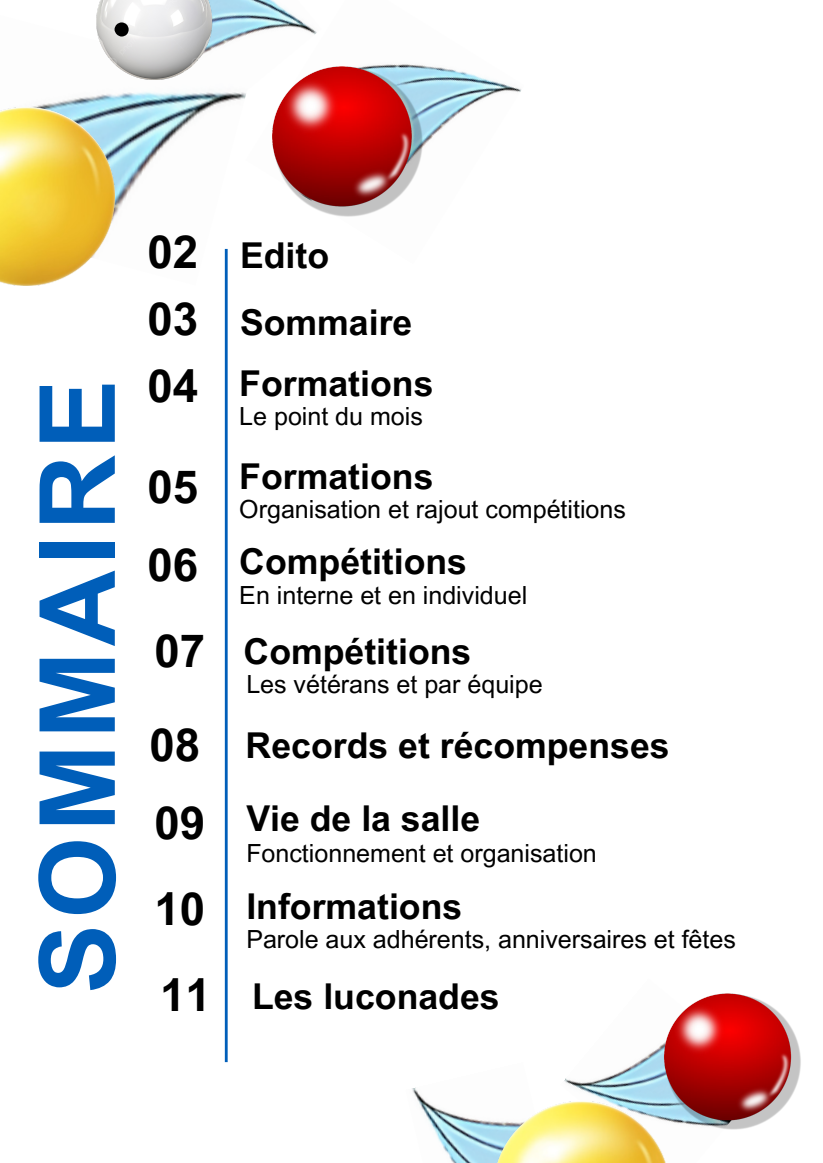
<style>
.page{position:relative;width:823px;height:1163px;background:#fff}
.page>*{position:absolute;margin:0;border:0;box-sizing:border-box;transform-origin:0 0}
.t1{font:700 105px "Arial MT Pro";letter-spacing:.05em;color:#005eb9}
.t2{font:700 45.62px "Arial MT Pro";color:#000}
.t3{font:700 35.62px "Arial MT Pro";color:#000}
.t4{font:25px "Arial MT Pro";color:#000}
</style>
<div class="page">
<img style="left:14px;top:0;width:231px;height:285px">
<img style="left:245px;top:0;width:276px;height:124px">
<img style="left:574px;top:1058px;width:69px;height:43px">
<img style="left:643px;top:993px;width:158px;height:137px">
<img style="left:412px;top:1078px;width:162px;height:84px">
<hr style="left:225px;top:249px;width:2px;height:813px;background:#005eb9">
<img style="left:249px;top:57px;width:198px;height:160px">
<img style="left:96px;top:0;width:116px;height:80px">
<svg style="left:114px;top:22px;width:15px;height:15px"></svg>
<img style="left:0;top:108px;width:114px;height:177px">
<img style="left:493px;top:1101px;width:175px;height:61px">
<p class="t1" style="left:38px;top:993px;width:616px;rotate:-90deg">SOMMAIRE</p>
<h2 class="t2" style="left:147px;top:235px;width:52px">02</h2>
<p class="t3" style="left:240px;top:242px;width:91px">Edito</p>
<p class="t2" style="left:147px;top:302px;width:52px">03</p>
<p class="t3" style="left:240px;top:309px;width:174px">Sommaire</p>
<p class="t2" style="left:147px;top:369px;width:52px">04</p>
<p class="t4" style="left:239px;top:407px;width:185px">Le point du mois</p>
<h2 class="t3" style="left:239px;top:370px;width:195px">Formations</h2>
<h1 class="t2" style="left:147px;top:469px;width:52px">05</h1>
<p class="t3" style="left:239px;top:463px;width:195px">Formations</p>
<h2 class="t4" style="left:239px;top:500px;width:388px">Organisation et rajout compétitions</h2>
<p class="t2" style="left:147px;top:548px;width:52px">06</p>
<h2 class="t3" style="left:239px;top:548px;width:229px">Compétitions</h2>
<p class="t4" style="left:239px;top:585px;width:289px">En interne et en individuel</p>
<p class="t2" style="left:154px;top:634px;width:52px">07</p>
<p class="t3" style="left:243px;top:637px;width:229px">Compétitions</p>
<h2 class="t4" style="left:246px;top:675px;width:297px">Les vétérans et par équipe</h2>
<h2 class="t2" style="left:149px;top:727px;width:52px">08</h2>
<p class="t3" style="left:245px;top:732px;width:425px">Records et récompenses</p>
<p class="t2" style="left:154px;top:806px;width:52px">09</p>
<p class="t3" style="left:246px;top:804px;width:235px">Vie de la salle</p>
<h2 class="t4" style="left:246px;top:843px;width:352px">Fonctionnement et organisation</h2>
<h2 class="t2" style="left:154px;top:891px;width:52px">10</h2>
<p class="t3" style="left:246px;top:892px;width:217px">Informations</p>
<p class="t4" style="left:246px;top:929px;width:491px">Parole aux adhérents, anniversaires et fêtes</p>
<p class="t2" style="left:160px;top:978px;width:52px">11</p>
<h2 class="t3" style="left:252px;top:982px;width:249px">Les luconades</h2>
</div>
